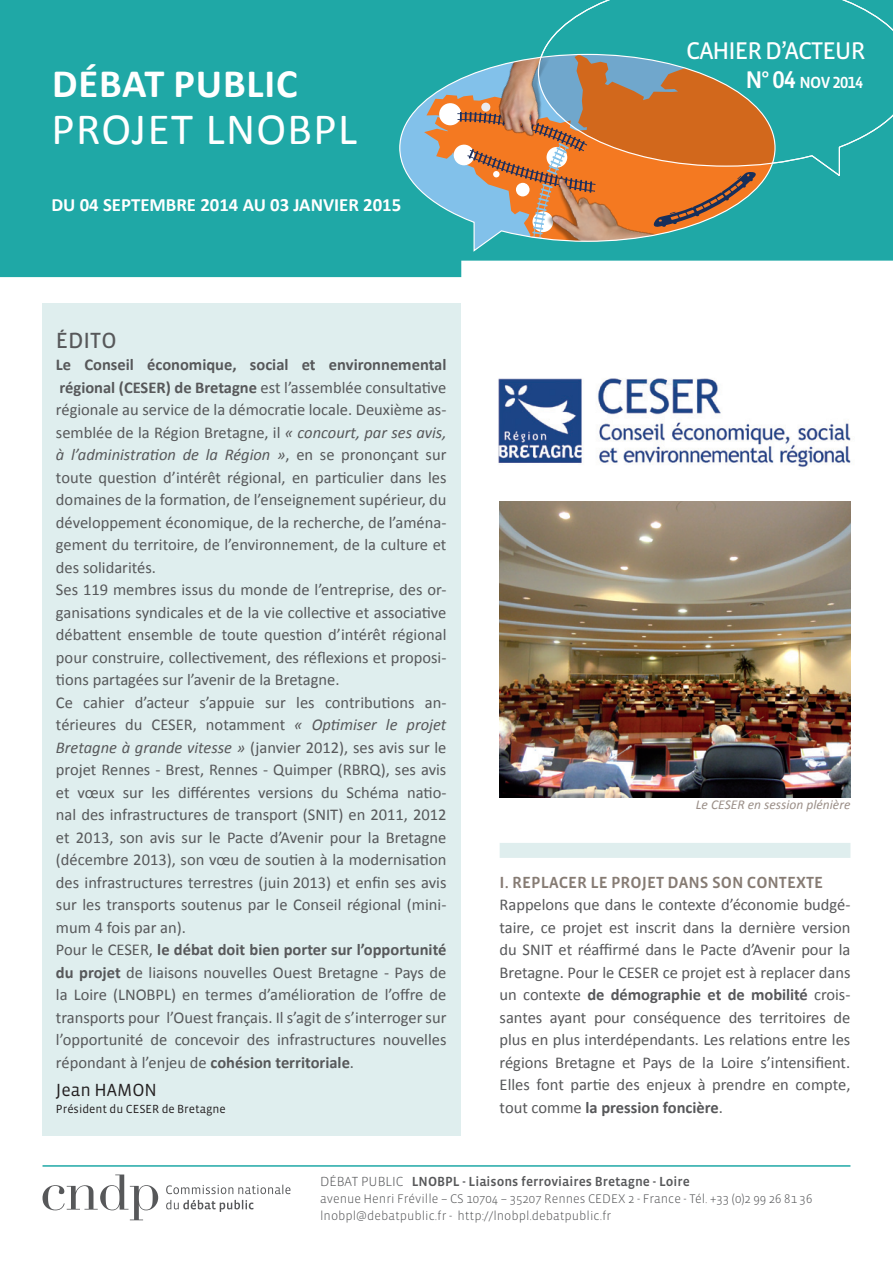
<style>
.page{position:relative;width:893px;height:1263px;background:#fff}
.page>*{position:absolute;margin:0;border:0;box-sizing:border-box;transform-origin:0 0}
.t1{font:45px "Calibri";letter-spacing:.03em;color:#fff}
.t2{font:700 40.5px "Calibri";letter-spacing:.02em;color:#fff}
.t3{font:24.75px "Vista Sans OT";letter-spacing:-.04em;color:#fff}
.TITRE_EDITO{font:22.5px "Vista Sans OT";color:#57585a}
.t4{font:700 18.75px "Calibri";color:#fff}
.t5{font:18px "Vista Sans OT";color:#231f20}
.TEXTE_COURANT{font:16.5px/22.5px "Calibri";color:#57585a;text-align:justify}
.t6{font:500 16.5px "Vista Sans OT";color:#867b73}
.t7{font:500 16.5px "Vista Sans OT";letter-spacing:-.04em;color:#fff}
.t8{font:500 13.5px "Vista Sans OT";color:#57585a}
.LEGENDE{font:italic 13.5px "Calibri";color:#9b8f88}
.t9{font:300 12.75px "Vista Sans OT";color:#57585a}
.t10{font:12px "Vista Sans OT";color:#231f20}
.s1{font-weight:700}
.s2{font-style:italic}
.s3{font-size:24.75px}
.s4{font-weight:300}
</style>
<div class="page">
<hr style="left:43px;top:1165px;width:807px;height:2px;background:#1fa8a6">
<svg style="left:166px;top:1200px;width:88px;height:12px"></svg>
<svg style="left:166px;top:1184px;width:124px;height:10px"></svg>
<svg style="left:43px;top:1174px;width:115px;height:46px"></svg>
<div style="left:0;top:0;width:893px;height:277px;background:#1fa8a6"></div>
<div style="left:43px;top:303px;width:418px;height:832px;background:#dfeeee"></div>
<img style="left:498px;top:378px;width:353px;height:90px">
<img style="left:500px;top:502px;width:350px;height:296px">
<div style="left:500px;top:843px;width:350px;height:15px;background:#dfeeee"></div>
<svg style="left:399px;top:53px;width:377px;height:200px;background:#59b0b4"></svg>
<div style="left:537px;top:0;width:356px;height:178px;background:#1fa8a6"></div>
<svg style="left:457px;top:53px;width:319px;height:198px;background:#a48c67"></svg>
<p class="t2" style="left:52px;top:59px;width:247px">DÉBAT PUBLIC</p>
<p class="t1" style="left:51px;top:101px;width:307px">PROJET LNOBPL</p>
<p class="t4" style="left:51px;top:193px;width:351px">DU 04 SEPTEMBRE 2014 AU 03 JANVIER 2015</p>
<p class="TITRE_EDITO" style="left:56px;top:329px;width:62px">ÉDITO</p>
<p class="TEXTE_COURANT" style="left:56px;top:353px;width:392px"><span class="s1">Le Conseil économique, social et environnemental régional (CESER) de Bretagne</span> est l’assemblée consultative régionale au service de la démocratie locale. Deuxième as&shy;semblée de la Région Bretagne, il <span class="s2">« concourt, par ses avis, à l’administration de la Région »</span>, en se prononçant sur toute question d’intérêt régional, en particulier dans les domaines de la formation, de l’enseignement supérieur, du développement économique, de la recherche, de l’aména&shy;gement du territoire, de l’environnement, de la culture et des solidarités.</p>
<p class="TEXTE_COURANT" style="left:56px;top:578px;width:392px">Ses 119 membres issus du monde de l’entreprise, des or&shy;ganisations syndicales et de la vie collective et associative débattent ensemble de toute question d’intérêt régional pour construire, collectivement, des réflexions et proposi&shy;tions partagées sur l’avenir de la Bretagne.</p>
<p class="TEXTE_COURANT" style="left:56px;top:690px;width:392px">Ce cahier d’acteur s’appuie sur les contributions an&shy;térieures du CESER, notamment <span class="s2">« Optimiser le projet Bretagne à grande vitesse »</span> (janvier 2012), ses avis sur le projet Rennes - Brest, Rennes - Quimper (RBRQ), ses avis et vœux sur les différentes versions du Schéma natio&shy;nal des infrastructures de transport (SNIT) en 2011, 2012 et 2013, son avis sur le Pacte d’Avenir pour la Bretagne (décembre 2013), son vœu de soutien à la modernisation des infrastructures terrestres (juin 2013) et enfin ses avis sur les transports soutenus par le Conseil régional (mini&shy;mum 4 fois par an).</p>
<p class="TEXTE_COURANT" style="left:56px;top:938px;width:392px">Pour le CESER, <span class="s1">le débat doit bien porter sur l’opportunité du projet</span> de liaisons nouvelles Ouest Bretagne - Pays de la Loire (LNOBPL) en termes d’amélioration de l’offre de transports pour l’Ouest français. Il s’agit de s’interroger sur l’opportunité de concevoir des infrastructures nouvelles répondant à l’enjeu de <span class="s1">cohésion territoriale</span>.</p>
<p class="t5" style="left:56px;top:1081px;width:102px">Jean HAMON</p>
<p class="t10" style="left:56px;top:1103px;width:171px">Président du CESER de Bretagne</p>
<p class="t3" style="left:686px;top:38px;width:181px">CAHIER D’ACTEUR</p>
<p class="t7" style="left:745px;top:74px;width:120px"><span class="s3">N° 04</span> NOV 2014</p>
<p class="LEGENDE" style="left:696px;top:796px;width:156px">Le CESER en session plénière</p>
<p class="t6" style="left:500px;top:874px;width:325px">I. REPLACER LE PROJET DANS SON CONTEXTE</p>
<p class="TEXTE_COURANT" style="left:500px;top:893px;width:352px">Rappelons que dans le contexte d’économie budgé&shy;taire, ce projet est inscrit dans la dernière version du SNIT et réaffirmé dans le Pacte d’Avenir pour la Bretagne. Pour le CESER ce projet est à replacer dans un contexte <span class="s1">de démographie et de mobilité</span> crois&shy;santes ayant pour conséquence des territoires de plus en plus interdépendants. Les relations entre les régions Bretagne et Pays de la Loire s’intensifient.<br>Elles font partie des enjeux à prendre en compte, tout comme <span class="s1">la pression foncière</span>.</p>
<p class="t8" style="left:320px;top:1174px;width:371px"><span class="s4">DÉBAT PUBLIC</span> LNOBPL - Liaisons ferroviaires Bretagne - Loire</p>
<p class="t9" style="left:320px;top:1192px;width:494px">avenue Henri Fréville – CS 10704 – 35207 Rennes CEDEX 2 - France - Tél. +33 (0)2 99 26 81 36</p>
<p class="t9" style="left:320px;top:1209px;width:293px">lnobpl@debatpublic.fr - http://lnobpl.debatpublic.fr</p>
</div>
